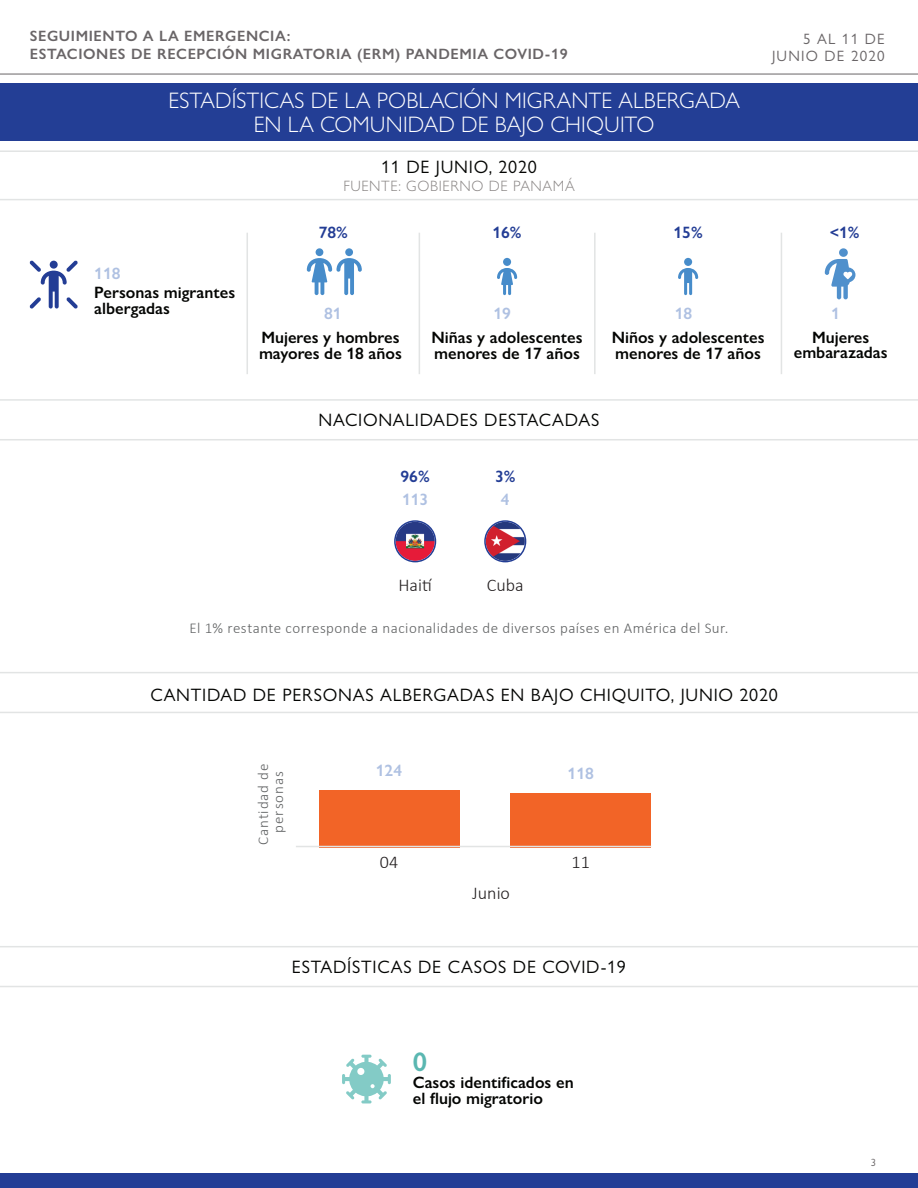
<style>
.page{position:relative;width:918px;height:1188px;background:#fff}
.page>*{position:absolute;margin:0;border:0;box-sizing:border-box;transform-origin:0 0}
.t1{font:600 27px "Gill Sans Nova";color:#5ab7b1}
.t2{font:300 22.5px/24px "Gill Sans Nova";letter-spacing:.005em;color:#fff;text-align:center}
.t3{font:18px "Gill Sans Nova";letter-spacing:.04em;color:#040503}
.t4{font:300 18px "Calibri";color:#231f20}
.t5{font:600 16.5px/16.5px "Gill Sans Nova";color:#040503}
.t6{font:600 16.5px "Gill Sans Nova";color:#afc1e2}
.t7{font:600 16.5px "Gill Sans Nova";color:#233d95}
.t8{font:600 15px/18px "Gill Sans Nova";letter-spacing:.04em;color:#696567}
.t9{font:300 15px "Calibri";letter-spacing:.035em;color:#606263}
.t10{font:300 15px "Gill Sans Nova";letter-spacing:.04em;color:#888483}
.t11{font:15px/16.5px "Gill Sans Nova";letter-spacing:.08em;color:#696567;text-align:right}
.t12{font:300 15px/15px "Calibri";letter-spacing:.06em;color:#606263;text-align:center}
.t13{font:10.5px "Gill Sans Nova";color:#696567}
</style>
<div class="page">
<hr style="left:0;top:74px;width:918px;height:1px;background:#696567">
<div style="left:0;top:1173px;width:918px;height:15px;background:#233d95"></div>
<hr style="left:0;top:946px;width:918px;height:1px;background:#e2e4e4">
<hr style="left:0;top:399px;width:918px;height:2px;background:#e2e4e4">
<hr style="left:0;top:672px;width:918px;height:1px;background:#e2e4e4">
<hr style="left:0;top:986px;width:918px;height:1px;background:#e2e4e4">
<hr style="left:0;top:439px;width:918px;height:1px;background:#e2e4e4">
<hr style="left:0;top:712px;width:918px;height:1px;background:#e2e4e4">
<hr style="left:0;top:150px;width:918px;height:2px;background:#e2e4e4">
<hr style="left:0;top:199px;width:918px;height:1px;background:#e2e4e4">
<img style="left:396px;top:522px;width:39px;height:39px;border-radius:20px">
<div style="left:394px;top:520px;width:42px;height:42px;border:2px solid #233e95;border-radius:50%"></div>
<img style="left:486px;top:522px;width:39px;height:39px;border-radius:20px">
<div style="left:484px;top:520px;width:42px;height:42px;border:2px solid #233e95;border-radius:50%"></div>
<svg style="left:342px;top:1055px;width:49px;height:48px"></svg>
<div style="left:0;top:83px;width:918px;height:58px;background:#233e95"></div>
<div style="left:510px;top:793px;width:141px;height:54px;background:#f26427"></div>
<div style="left:319px;top:790px;width:140px;height:57px;background:#f26427"></div>
<hr style="left:296px;top:846px;width:355px;height:1px;background:#e2e4e4">
<svg style="left:30px;top:260px;width:48px;height:49px"></svg>
<div style="left:50px;top:261px;width:8px;height:8px;background:#233d95;border-radius:50%"></div>
<hr style="left:419px;top:233px;width:1px;height:141px;background:#e2e4e4">
<hr style="left:247px;top:233px;width:1px;height:141px;background:#e2e4e4">
<hr style="left:781px;top:233px;width:1px;height:141px;background:#e2e4e4">
<hr style="left:594px;top:233px;width:2px;height:141px;background:#e2e4e4">
<div style="left:316px;top:248px;width:7px;height:8px;background:#478cca;border-radius:50%"></div>
<svg style="left:307px;top:258px;width:55px;height:37px"></svg>
<div style="left:345px;top:248px;width:8px;height:8px;background:#478cca;border-radius:50%"></div>
<svg style="left:497px;top:268px;width:20px;height:27px"></svg>
<div style="left:503px;top:258px;width:8px;height:8px;background:#478cca;border-radius:50%"></div>
<svg style="left:678px;top:268px;width:20px;height:27px"></svg>
<div style="left:684px;top:258px;width:8px;height:8px;background:#478cca;border-radius:50%"></div>
<svg style="left:825px;top:259px;width:30px;height:40px"></svg>
<div style="left:839px;top:248px;width:9px;height:9px;background:#5090cc;border-radius:50%"></div>
<p class="t8" style="left:30px;top:26px;width:539px">SEGUIMIENTO A LA EMERGENCIA:<br>ESTACIONES DE RECEPCIÓN MIGRATORIA (ERM) PANDEMIA COVID-19</p>
<p class="t11" style="left:772px;top:31px;width:114px">5 AL 11 DE<br>JUNIO DE 2020</p>
<h2 class="t2" style="left:168px;top:88px;width:573px">ESTADÍSTICAS DE LA POBLACIÓN MIGRANTE ALBERGADA<br>EN LA COMUNIDAD DE BAJO CHIQUITO</h2>
<p class="t6" style="left:94px;top:263px;width:28px">118</p>
<p class="t5" style="left:94px;top:284px;width:142px">Personas migrantes albergadas</p>
<p class="t3" style="left:381px;top:156px;width:157px">11 DE JUNIO, 2020</p>
<p class="t10" style="left:343px;top:177px;width:233px">FUENTE: GOBIERNO DE PANAMÁ</p>
<p class="t7" style="left:319px;top:222px;width:31px">78%</p>
<p class="t7" style="left:492px;top:222px;width:31px">16%</p>
<p class="t7" style="left:674px;top:222px;width:31px">15%</p>
<p class="t6" style="left:324px;top:304px;width:19px">81</p>
<p class="t5" style="left:259px;top:329px;width:144px">Mujeres y hombres mayores de 18 años</p>
<p class="t6" style="left:494px;top:304px;width:19px">19</p>
<p class="t5" style="left:432px;top:329px;width:153px">Niñas y adolescentes menores de 17 años</p>
<p class="t6" style="left:675px;top:304px;width:19px">18</p>
<p class="t5" style="left:612px;top:329px;width:154px">Niños y adolescentes menores de 17 años</p>
<p class="t3" style="left:319px;top:409px;width:282px">NACIONALIDADES DESTACADAS</p>
<p class="t7" style="left:401px;top:467px;width:31px">96%</p>
<p class="t6" style="left:402px;top:489px;width:28px">113</p>
<p class="t7" style="left:495px;top:467px;width:22px">3%</p>
<p class="t6" style="left:501px;top:489px;width:10px">4</p>
<p class="t7" style="left:830px;top:222px;width:31px">&lt;1%</p>
<p class="t6" style="left:831px;top:304px;width:10px">1</p>
<p class="t5" style="left:794px;top:329px;width:95px;line-height:15px;text-align:center">Mujeres embarazadas</p>
<p class="t4" style="left:399px;top:574px;width:35px">Haití</p>
<p class="t4" style="left:487px;top:574px;width:38px">Cuba</p>
<p class="t9" style="left:190px;top:619px;width:540px">El 1% restante corresponde a nacionalidades de diversos países en América del Sur.</p>
<p class="t3" style="left:150px;top:683px;width:629px">CANTIDAD DE PERSONAS ALBERGADAS EN BAJO CHIQUITO, JUNIO 2020</p>
<p class="t12" style="left:256px;top:845px;width:83px;rotate:-90deg">Cantidad de personas</p>
<p class="t6" style="left:376px;top:760px;width:28px">124</p>
<p class="t6" style="left:568px;top:763px;width:28px">118</p>
<p class="t4" style="left:380px;top:851px;width:20px">04</p>
<p class="t4" style="left:572px;top:851px;width:20px">11</p>
<p class="t4" style="left:472px;top:882px;width:39px">Junio</p>
<p class="t3" style="left:292px;top:956px;width:335px">ESTADÍSTICAS DE CASOS DE COVID-19</p>
<h1 class="t1" style="left:413px;top:1046px;width:16px">0</h1>
<p class="t5" style="left:413px;top:1074px;width:162px">Casos identificados en el flujo migratorio</p>
<p class="t13" style="left:871px;top:1156px;width:7px">3</p>
</div>
